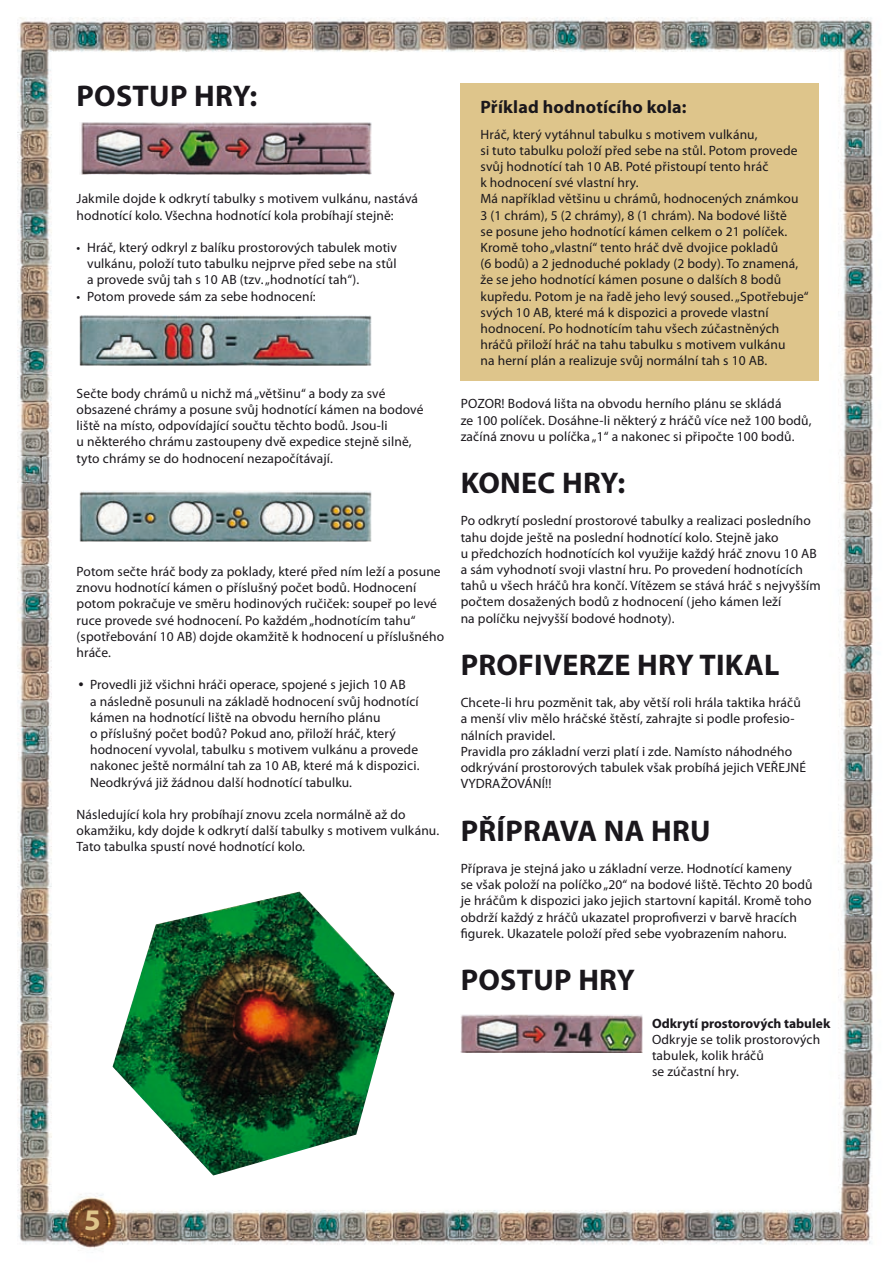
<style>
.page{position:relative;width:893px;height:1263px;background:#fff}
.page>*{position:absolute;margin:0;border:0;box-sizing:border-box;transform-origin:0 0}
.t1{font:700 30px "Myriad Pro";letter-spacing:.01em;color:#1a171c}
.t2{font:700 30px "Myriad Pro";color:#dec58b}
.t3{font:700 18px "Myriad Pro";letter-spacing:.01em;color:#1a171c}
.t4{font:13.5px/16.2px "Myriad Pro";letter-spacing:.01em;color:#1a171c}
.t5{font:700 13.5px "Myriad Pro";color:#1a171c}
.s1{font-family:"Stone Sans Itc TOT";font-weight:500}
</style>
<div class="page">
<img style="left:17px;top:17px;width:856px;height:1234px">
<div style="left:461px;top:84px;width:358px;height:297px;background:#dec58b"></div>
<img style="left:80px;top:123px;width:291px;height:51px">
<img style="left:112px;top:891px;width:283px;height:284px">
<img style="left:461px;top:1014px;width:181px;height:39px">
<img style="left:80px;top:315px;width:291px;height:226px">
<h1 class="t1" style="left:77px;top:76px;width:182px">POSTUP HRY:</h1>
<p class="t4" style="left:77px;top:190px;width:343px">Jakmile dojde k odkrytí tabulky s motivem vulkánu, nastává hodnotící kolo. Všechna hodnotící kola probíhají stejně:</p>
<p class="t4" style="left:87px;top:239px;width:311px;text-align:justify;text-indent:-11px">• Hráč, který odkryl z balíku prostorových tabulek motiv vulkánu, položí tuto tabulku nejprve před sebe na stůl a provede svůj tah s 10 AB (tzv. „hodnotící tah“).</p>
<p class="t4" style="left:77px;top:288px;width:241px">• Potom provede sám za sebe hodnocení:</p>
<p class="t4" style="left:77px;top:385px;width:348px">Sečte body chrámů u nichž má „většinu“ a body za své obsazené chrámy a posune svůj hodnotící kámen na bodové liště na místo, odpovídající součtu těchto bodů. Jsou-li<br>u některého chrámu zastoupeny dvě expedice stejně silně, tyto chrámy se do hodnocení nezapočítávají.</p>
<p class="t4" style="left:77px;top:563px;width:369px">Potom sečte hráč body za poklady, které před ním leží a posune znovu hodnotící kámen o příslušný počet bodů. Hodnocení potom pokračuje ve směru hodinových ručiček: soupeř po levé ruce provede své hodnocení. Po každém „hodnotícím tahu“ (spotřebování 10 AB) dojde okamžitě k hodnocení u příslušného hráče.</p>
<p class="t4" style="left:90px;top:676px;width:331px;text-indent:-14px"><span class="s1">•</span> Provedli již všichni hráči operace, spojené s jejich 10 AB<br>a následně posunuli na základě hodnocení svůj hodnotící kámen na hodnotící liště na obvodu herního plánu<br>o příslušný počet bodů? Pokud ano, přiloží hráč, který hodnocení vyvolal, tabulku s motivem vulkánu a provede nakonec ještě normální tah za 10 AB, které má k dispozici.<br>Neodkrývá již žádnou další hodnotící tabulku.</p>
<p class="t4" style="left:77px;top:806px;width:364px">Následující kola hry probíhají znovu zcela normálně až do okamžiku, kdy dojde k odkrytí další tabulky s motivem vulkánu.<br>Tato tabulka spustí nové hodnotící kolo.</p>
<h2 class="t3" style="left:480px;top:96px;width:207px">Příklad hodnotícího kola:</h2>
<p class="t4" style="left:480px;top:126px;width:330px">Hráč, který vytáhnul tabulku s motivem vulkánu,<br>si tuto tabulku položí před sebe na stůl. Potom provede svůj hodnotící tah 10 AB. Poté přistoupí tento hráč<br>k hodnocení své vlastní hry.<br>Má například většinu u chrámů, hodnocených známkou 3 (1 chrám), 5 (2 chrámy), 8 (1 chrám). Na bodové liště<br>se posune jeho hodnotící kámen celkem o 21 políček.<br>Kromě toho „vlastní“ tento hráč dvě dvojice pokladů<br>(6 bodů) a 2 jednoduché poklady (2 body). To znamená, že se jeho hodnotící kámen posune o dalších 8 bodů kupředu. Potom je na řadě jeho levý soused. „Spotřebuje“ svých 10 AB, které má k dispozici a provede vlastní hodnocení. Po hodnotícím tahu všech zúčastněných hráčů přiloží hráč na tahu tabulku s motivem vulkánu<br>na herní plán a realizuje svůj normální tah s 10 AB.</p>
<p class="t4" style="left:461px;top:396px;width:352px">POZOR! Bodová lišta na obvodu herního plánu se skládá<br>ze 100 políček. Dosáhne-li některý z hráčů více než 100 bodů, začíná znovu u políčka „1“ a nakonec si připočte 100 bodů.</p>
<h1 class="t1" style="left:461px;top:463px;width:166px">KONEC HRY:</h1>
<p class="t4" style="left:461px;top:513px;width:362px">Po odkrytí poslední prostorové tabulky a realizaci posledního tahu dojde ještě na poslední hodnotící kolo. Stejně jako<br>u předchozích hodnotících kol využije každý hráč znovu 10 AB a sám vyhodnotí svoji vlastní hru. Po provedení hodnotících tahů u všech hráčů hra končí. Vítězem se stává hráč s nejvyšším počtem dosažených bodů z hodnocení (jeho kámen leží<br>na políčku nejvyšší bodové hodnoty).</p>
<h1 class="t1" style="left:461px;top:645px;width:320px">PROFIVERZE HRY TIKAL</h1>
<p class="t4" style="left:461px;top:694px;width:347px">Chcete-li hru pozměnit tak, aby větší roli hrála taktika hráčů a menší vliv mělo hráčské štěstí, zahrajte si podle profesio&shy;nálních pravidel.<br>Pravidla pro základní verzi platí i zde. Namísto náhodného odkrývání prostorových tabulek však probíhá jejich VEŘEJNÉ VYDRAŽOVÁNÍ!!</p>
<h1 class="t1" style="left:461px;top:811px;width:251px">PŘÍPRAVA NA HRU</h1>
<p class="t4" style="left:461px;top:860px;width:353px">Příprava je stejná jako u základní verze. Hodnotící kameny<br>se však položí na políčko „20“ na bodové liště. Těchto 20 bodů je hráčům k dispozici jako jejich startovní kapitál. Kromě toho obdrží každý z hráčů ukazatel proprofiverzi v barvě hracích figurek. Ukazatele položí před sebe vyobrazením nahoru.</p>
<h1 class="t1" style="left:461px;top:960px;width:176px">POSTUP HRY</h1>
<p class="t5" style="left:652px;top:1014px;width:180px">Odkrytí prostorových tabulek</p>
<p class="t4" style="left:652px;top:1031px;width:170px">Odkryje se tolik prostorových tabulek, kolik hráčů<br>se zúčastní hry.</p>
<h1 class="t2" style="left:84px;top:1200px;width:18px">5</h1>
</div>
